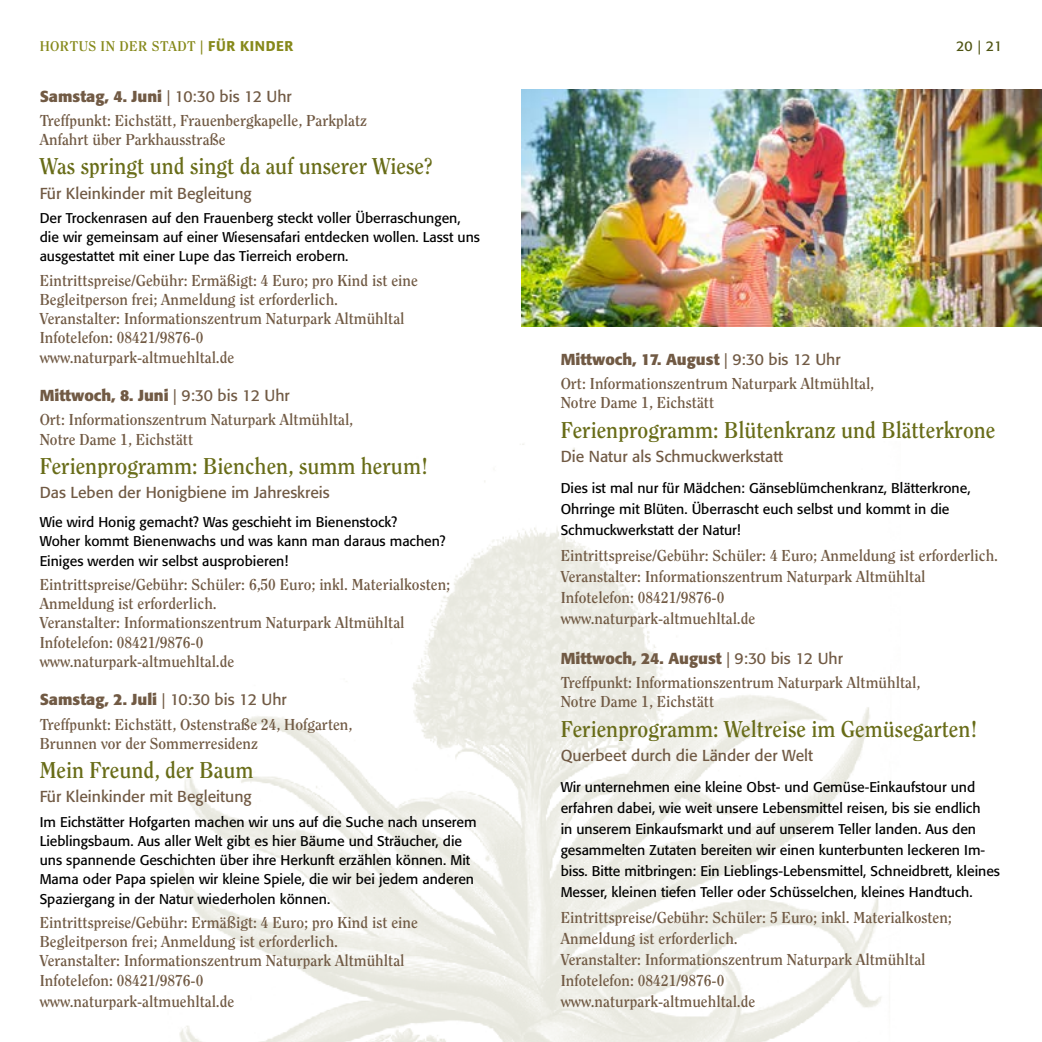
<style>
.page{position:relative;width:1042px;height:1042px;background:#fff}
.page>*{position:absolute;margin:0;border:0;box-sizing:border-box;transform-origin:0 0}
.t1{font:700 22.75px "Clearface";color:#686c18;scale:.95 1}
.t2{font:700 15.75px/19.2px "Clearface";color:#715a44}
.t3{font:700 15.75px "Formata";color:#715a44}
.t4{font:15.75px "Formata";color:#715a44}
.t5{font:14px/19.2px "Formata";color:#000}
.t6{font:700 14px "Clearface";letter-spacing:.03em;color:#86891b}
.t7{font:14px "Formata";color:#4e5312}
.s1{font-family:"Formata";font-weight:400}
.s2{font-family:"Formata";font-weight:500}
.s3{font-weight:400}
</style>
<div class="page">
<img style="left:179px;top:444px;width:720px;height:598px">
<img style="left:521px;top:89px;width:521px;height:237px">
<p class="t6" style="left:40px;top:38px;width:255px">HORTUS IN DER STADT <span class="s1">|</span> <span class="s2">FÜR KINDER</span></p>
<p class="t3" style="left:40px;top:86px;width:254px">Samstag, 4. Juni <span class="s3">| 10:30 bis 12 Uhr</span></p>
<p class="t2" style="left:40px;top:111px;width:329px">Treffpunkt: Eichstätt, Frauenbergkapelle, Parkplatz<br>Anfahrt über Parkhausstraße</p>
<h1 class="t1" style="left:40px;top:153px;width:415px">Was springt und singt da auf unserer Wiese?</h1>
<p class="t4" style="left:40px;top:184px;width:213px">Für Kleinkinder mit Begleitung</p>
<p class="t5" style="left:40px;top:208px;width:442px">Der Trockenrasen auf den Frauenberg steckt voller Überraschungen, die wir gemeinsam auf einer Wiesensafari entdecken wollen. Lasst uns ausgestattet mit einer Lupe das Tierreich erobern.</p>
<p class="t2" style="left:40px;top:270px;width:380px">Eintrittspreise/Gebühr: Ermäßigt: 4 Euro; pro Kind ist eine Begleitperson frei; Anmeldung ist erforderlich.<br>Veranstalter: Informationszentrum Naturpark Altmühltal Infotelefon: 08421/9876-0<br>www.naturpark-altmuehltal.de</p>
<p class="t3" style="left:40px;top:386px;width:252px">Mittwoch, 8. Juni <span class="s3">| 9:30 bis 12 Uhr</span></p>
<p class="t2" style="left:40px;top:410px;width:315px">Ort: Informationszentrum Naturpark Altmühltal,<br>Notre Dame 1, Eichstätt</p>
<h1 class="t1" style="left:40px;top:452px;width:410px">Ferienprogramm: Bienchen, summ herum!</h1>
<p class="t4" style="left:40px;top:483px;width:292px">Das Leben der Honigbiene im Jahreskreis</p>
<p class="t5" style="left:40px;top:512px;width:408px">Wie wird Honig gemacht? Was geschieht im Bienenstock?<br>Woher kommt Bienenwachs und was kann man daraus machen?<br>Einiges werden wir selbst ausprobieren!</p>
<p class="t2" style="left:40px;top:574px;width:412px">Eintrittspreise/Gebühr: Schüler: 6,50 Euro; inkl. Materialkosten; Anmeldung ist erforderlich.<br>Veranstalter: Informationszentrum Naturpark Altmühltal Infotelefon: 08421/9876-0<br>www.naturpark-altmuehltal.de</p>
<p class="t3" style="left:40px;top:690px;width:249px">Samstag, 2. Juli <span class="s3">| 10:30 bis 12 Uhr</span></p>
<p class="t2" style="left:40px;top:714px;width:314px">Treffpunkt: Eichstätt, Ostenstraße 24, Hofgarten,<br>Brunnen vor der Sommerresidenz</p>
<h1 class="t1" style="left:40px;top:756px;width:226px">Mein Freund, der Baum</h1>
<p class="t4" style="left:40px;top:787px;width:213px">Für Kleinkinder mit Begleitung</p>
<p class="t5" style="left:40px;top:812px;width:438px">Im Eichstätter Hofgarten machen wir uns auf die Suche nach unserem Lieblingsbaum. Aus aller Welt gibt es hier Bäume und Sträucher, die uns spannende Geschichten über ihre Herkunft erzählen können. Mit Mama oder Papa spielen wir kleine Spiele, die wir bei jedem anderen Spaziergang in der Natur wiederholen können.</p>
<p class="t2" style="left:40px;top:912px;width:380px">Eintrittspreise/Gebühr: Ermäßigt: 4 Euro; pro Kind ist eine Begleitperson frei; Anmeldung ist erforderlich.<br>Veranstalter: Informationszentrum Naturpark Altmühltal Infotelefon: 08421/9876-0</p>
<p class="t2" style="left:40px;top:991px;width:196px">www.naturpark-altmuehltal.de</p>
<p class="t7" style="left:956px;top:37px;width:47px">20 | 21</p>
<p class="t3" style="left:561px;top:349px;width:281px">Mittwoch, 17. August <span class="s3">| 9:30 bis 12 Uhr</span></p>
<p class="t2" style="left:561px;top:374px;width:315px">Ort: Informationszentrum Naturpark Altmühltal,<br>Notre Dame 1, Eichstätt</p>
<h1 class="t1" style="left:561px;top:416px;width:459px">Ferienprogramm: Blütenkranz und Blätterkrone</h1>
<p class="t4" style="left:561px;top:447px;width:224px">Die Natur als Schmuckwerkstatt</p>
<p class="t5" style="left:561px;top:477px;width:411px;line-height:21px">Dies ist mal nur für Mädchen: Gänseblümchenkranz, Blätterkrone,<br>Ohrringe mit Blüten. Überrascht euch selbst und kommt in die<br>Schmuckwerkstatt der Natur!</p>
<p class="t2" style="left:561px;top:544px;width:439px;line-height:21px">Eintrittspreise/Gebühr: Schüler: 4 Euro; Anmeldung ist erforderlich.<br>Veranstalter: Informationszentrum Naturpark Altmühltal Infotelefon: 08421/9876-0<br>www.naturpark-altmuehltal.de</p>
<p class="t3" style="left:561px;top:648px;width:284px">Mittwoch, 24. August <span class="s3">| 9:30 bis 12 Uhr</span></p>
<p class="t2" style="left:561px;top:672px;width:361px">Treffpunkt: Informationszentrum Naturpark Altmühltal,<br>Notre Dame 1, Eichstätt</p>
<h1 class="t1" style="left:561px;top:715px;width:440px">Ferienprogramm: Weltreise im Gemüsegarten!</h1>
<p class="t4" style="left:561px;top:746px;width:254px">Querbeet durch die Länder der Welt</p>
<p class="t5" style="left:561px;top:776px;width:441px;line-height:21px">Wir unternehmen eine kleine Obst- und Gemüse-Einkaufstour und erfahren dabei, wie weit unsere Lebensmittel reisen, bis sie endlich<br>in unserem Einkaufsmarkt und auf unserem Teller landen. Aus den gesammelten Zutaten bereiten wir einen kunterbunten leckeren Im&shy;biss. Bitte mitbringen: Ein Lieblings-Lebensmittel, Schneidbrett, kleines Messer, kleinen tiefen Teller oder Schüsselchen, kleines Handtuch.</p>
<p class="t2" style="left:561px;top:906px;width:393px;line-height:21px">Eintrittspreise/Gebühr: Schüler: 5 Euro; inkl. Materialkosten; Anmeldung ist erforderlich.<br>Veranstalter: Informationszentrum Naturpark Altmühltal Infotelefon: 08421/9876-0<br>www.naturpark-altmuehltal.de</p>
</div>
